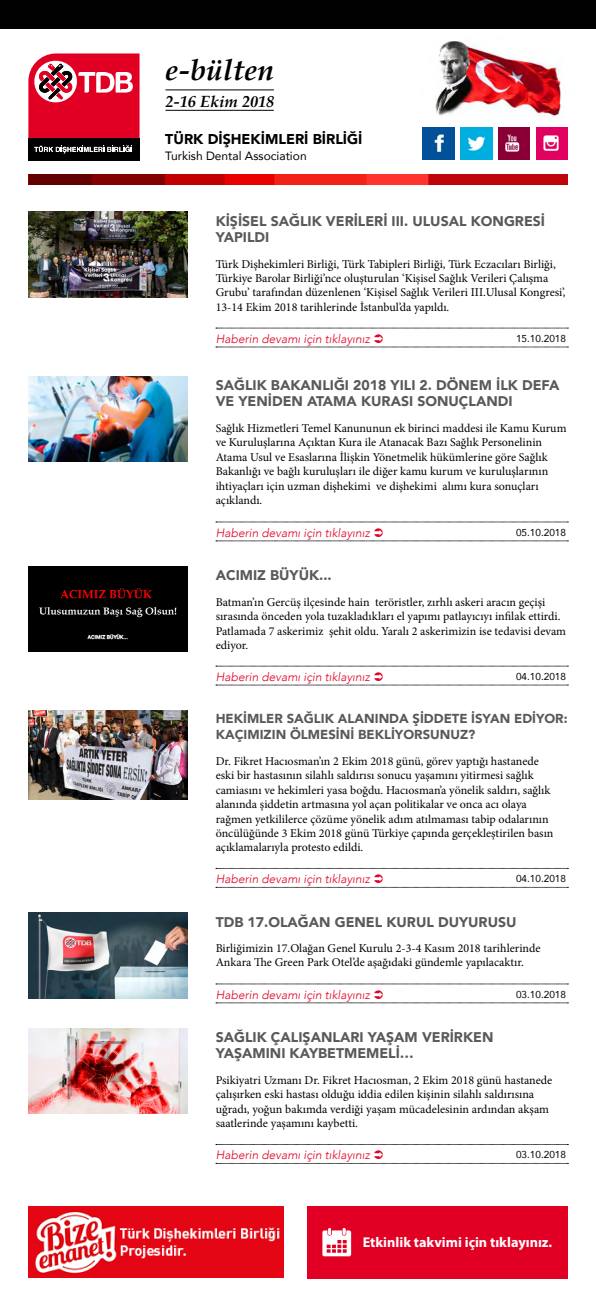
<style>
.page{position:relative;width:596px;height:1304px;background:#fff}
.page>*{position:absolute;margin:0;border:0;box-sizing:border-box;transform-origin:0 0}
.t1{font:italic 700 29.8px "Palatino";color:#000}
.t2{font:italic 700 16.2px "Palatino";color:#000}
.t3{font:700 14.2px "Myriad Pro";color:#fff}
.t4{font:900 14.2px "Avenir";color:#000}
.t5{font:900 14px/16px "Avenir";color:#58595b}
.t6{font:900 13px/16px "Avenir";color:#58595b}
.t7{font:12px/14.4px "Minion Pro";color:#000}
.t8{font:italic 300 12px "Avenir";color:#e10024}
.t9{font:12px "Avenir";color:#000}
.t10{font:10px "Avenir";color:#000}
</style>
<div class="page">
<img style="left:435px;top:41px;width:126px;height:75px">
<div style="left:28px;top:138px;width:111px;height:23px;background:#010101"></div>
<svg style="left:34px;top:145px;width:98px;height:8px"></svg>
<svg style="left:28px;top:53px;width:111px;height:85px"></svg>
<div style="left:0;top:0;width:595px;height:28px;background:#010101"></div>
<img style="left:28px;top:175px;width:539px;height:10px">
<img style="left:422px;top:127px;width:32px;height:32px">
<img style="left:460px;top:127px;width:31px;height:32px">
<img style="left:498px;top:127px;width:31px;height:32px">
<img style="left:536px;top:127px;width:31px;height:32px">
<hr style="left:165px;top:110px;width:109px;height:1px;background:#000">
<hr style="left:165px;top:90px;width:109px;height:1px;background:#000">
<div style="left:307px;top:1206px;width:260px;height:72px;background:#e10024"></div>
<svg style="left:322px;top:1228px;width:29px;height:28px"></svg>
<img style="left:28px;top:1206px;width:255px;height:72px">
<img style="left:28px;top:566px;width:159px;height:86px">
<svg style="left:216px;top:868px;width:352px;height:1px"></svg>
<img style="left:28px;top:710px;width:159px;height:89px">
<img style="left:28px;top:913px;width:159px;height:85px">
<svg style="left:216px;top:1144px;width:352px;height:1px"></svg>
<img style="left:28px;top:1028px;width:159px;height:86px">
<img style="left:28px;top:376px;width:159px;height:86px">
<img style="left:28px;top:212px;width:159px;height:85px">
<svg style="left:216px;top:666px;width:352px;height:20px"></svg>
<svg style="left:216px;top:886px;width:352px;height:2px"></svg>
<svg style="left:216px;top:984px;width:352px;height:20px"></svg>
<svg style="left:216px;top:1162px;width:352px;height:2px"></svg>
<svg style="left:216px;top:522px;width:352px;height:20px"></svg>
<svg style="left:216px;top:328px;width:352px;height:20px"></svg>
<h1 class="t1" style="left:165px;top:45px;width:110px">e-bülten</h1>
<h2 class="t2" style="left:165px;top:88px;width:110px">2-16 Ekim 2018</h2>
<p class="t4" style="left:165px;top:127px;width:198px">TÜRK DİŞHEKİMLERİ BİRLİĞİ</p>
<p class="t9" style="left:165px;top:146px;width:143px">Turkish Dental Association</p>
<p class="t5" style="left:215px;top:213px;width:330px">KİŞİSEL SAĞLIK VERİLERİ III. ULUSAL KONGRESİ<br>YAPILDI</p>
<p class="t7" style="left:215px;top:257px;width:351px">Türk Dişhekimleri Birliği, Türk Tabipleri Birliği, Türk Eczacıları Birliği, Türkiye Barolar Birliği’nce oluşturulan ‘Kişisel Sağlık Verileri Çalışma Grubu’ tarafından düzenlenen ‘Kişisel Sağlık Verileri III.Ulusal Kongresi’, 13-14 Ekim 2018 tarihlerinde İstanbul’da yapıldı.</p>
<p class="t8" style="left:216px;top:332px;width:155px">Haberin devamı için tıklayınız</p>
<p class="t10" style="left:515px;top:330px;width:52px">15.10.2018</p>
<p class="t5" style="left:215px;top:377px;width:345px">SAĞLIK BAKANLIĞI 2018 YILI 2. DÖNEM İLK DEFA<br>VE YENİDEN ATAMA KURASI SONUÇLANDI</p>
<p class="t7" style="left:215px;top:421px;width:352px">Sağlık Hizmetleri Temel Kanununun ek birinci maddesi ile Kamu Kurum ve Kuruluşlarına Açıktan Kura ile Atanacak Bazı Sağlık Personelinin Atama Usul ve Esaslarına İlişkin Yönetmelik hükümlerine göre Sağlık Bakanlığı ve bağlı kuruluşları ile diğer kamu kurum ve kuruluşlarının ihtiyaçları için uzman dişhekimi ve dişhekimi alımı kura sonuçları açıklandı.</p>
<p class="t8" style="left:216px;top:526px;width:155px">Haberin devamı için tıklayınız</p>
<p class="t10" style="left:515px;top:524px;width:52px">05.10.2018</p>
<p class="t5" style="left:215px;top:567px;width:117px">ACIMIZ BÜYÜK...</p>
<p class="t7" style="left:215px;top:595px;width:351px">Batman’ın Gercüş ilçesinde hain teröristler, zırhlı askeri aracın geçişi sırasında önceden yola tuzakladıkları el yapımı patlayıcıyı infilak ettirdi.<br>Patlamada 7 askerimiz şehit oldu. Yaralı 2 askerimizin ise tedavisi devam ediyor.</p>
<p class="t8" style="left:216px;top:670px;width:155px">Haberin devamı için tıklayınız</p>
<p class="t10" style="left:515px;top:668px;width:52px">04.10.2018</p>
<p class="t6" style="left:215px;top:711px;width:353px">HEKİMLER SAĞLIK ALANINDA ŞİDDETE İSYAN EDİYOR:<br>KAÇIMIZIN ÖLMESİNİ BEKLİYORSUNUZ?</p>
<p class="t7" style="left:215px;top:754px;width:339px">Dr. Fikret Hacıosman’ın 2 Ekim 2018 günü, görev yaptığı hastanede eski bir hastasının silahlı saldırısı sonucu yaşamını yitirmesi sağlık camiasını ve hekimleri yasa boğdu. Hacıosman’a yönelik saldırı, sağlık alanında şiddetin artmasına yol açan politikalar ve onca acı olaya rağmen yetkililerce çözüme yönelik adım atılmaması tabip odalarının öncülüğünde 3 Ekim 2018 günü Türkiye çapında gerçekleştirilen basın açıklamalarıyla protesto edildi.</p>
<p class="t8" style="left:216px;top:872px;width:155px">Haberin devamı için tıklayınız</p>
<p class="t10" style="left:515px;top:871px;width:52px">04.10.2018</p>
<p class="t5" style="left:215px;top:913px;width:302px">TDB 17.OLAĞAN GENEL KURUL DUYURUSU</p>
<p class="t7" style="left:215px;top:941px;width:326px">Birliğimizin 17.Olağan Genel Kurulu 2-3-4 Kasım 2018 tarihlerinde<br>Ankara The Green Park Otel’de aşağıdaki gündemle yapılacaktır.</p>
<p class="t8" style="left:216px;top:988px;width:155px">Haberin devamı için tıklayınız</p>
<p class="t10" style="left:515px;top:986px;width:52px">03.10.2018</p>
<p class="t5" style="left:215px;top:1029px;width:279px">SAĞLIK ÇALIŞANLARI YAŞAM VERİRKEN<br>YAŞAMINI KAYBETMEMELİ…</p>
<p class="t7" style="left:215px;top:1073px;width:338px">Psikiyatri Uzmanı Dr. Fikret Hacıosman, 2 Ekim 2018 günü hastanede çalışırken eski hastası olduğu iddia edilen kişinin silahlı saldırısına uğradı, yoğun bakımda verdiği yaşam mücadelesinin ardından akşam saatlerinde yaşamını kaybetti.</p>
<p class="t8" style="left:216px;top:1148px;width:155px">Haberin devamı için tıklayınız</p>
<p class="t10" style="left:515px;top:1147px;width:52px">03.10.2018</p>
<p class="t3" style="left:362px;top:1233px;width:191px">Etkinlik takvimi için tıklayınız.</p>
</div>
